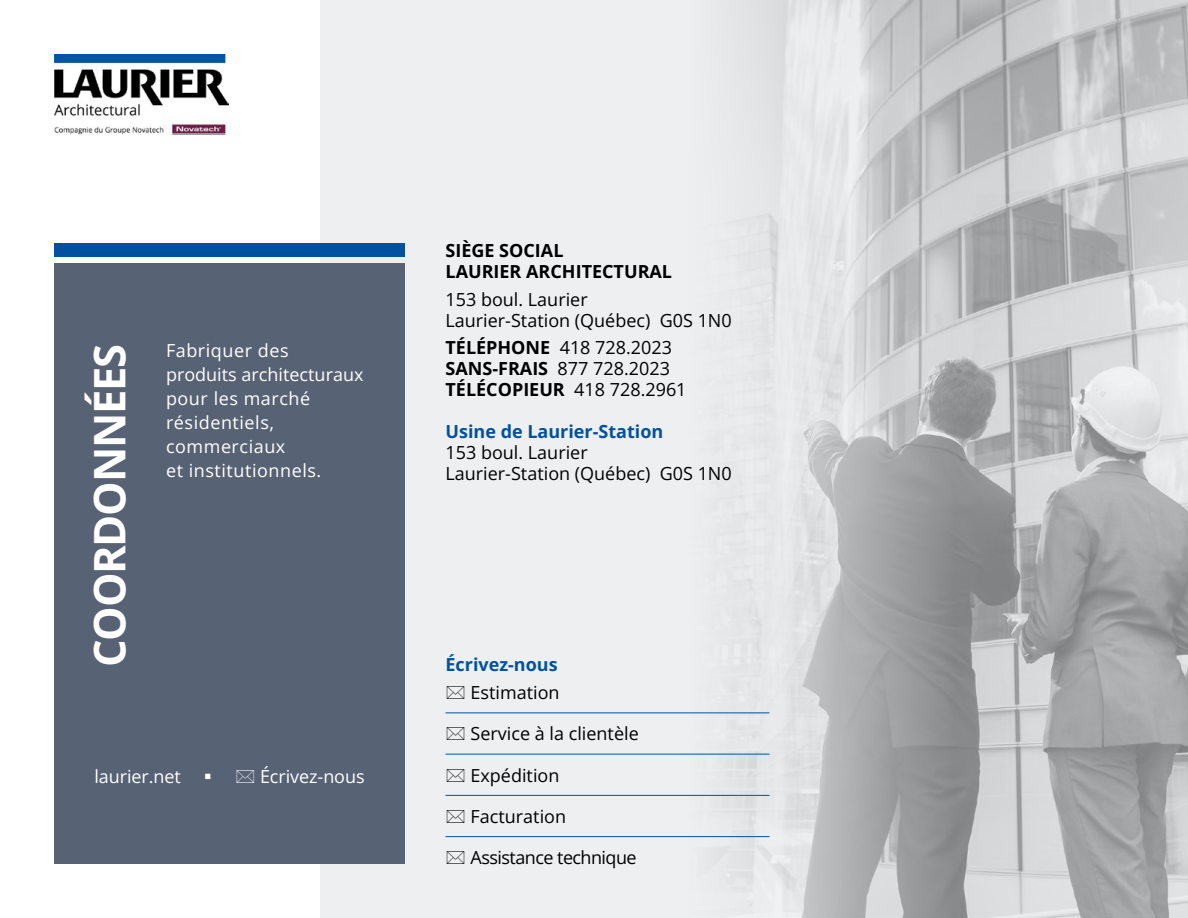
<style>
.page{position:relative;width:1188px;height:918px;background:#fff}
.page>*{position:absolute;margin:0;border:0;box-sizing:border-box;transform-origin:0 0}
.t1{font:700 43.5px "Open Sans";letter-spacing:-.03em;color:#fff}
.t2{font:18px/21px "Open Sans";color:#000}
.t3{font:18px/24px "Open Sans";letter-spacing:.03em;color:#fff}
.t4{font:700 18px "Open Sans";color:#0052a0}
.t5{font:700 18px/21px "Open Sans";color:#000}
.t6{font:18px "Open Sans";letter-spacing:-.005em;color:#fff}
.t7{font:18px "Open Sans";letter-spacing:-.03em;color:#000}
.t8{font:18px "Wingdings";color:#fff}
.s1{font-weight:700}
</style>
<div class="page">
<img style="left:321px;top:0;width:867px;height:918px">
<div style="left:54px;top:263px;width:351px;height:601px;background:#576274"></div>
<div style="left:54px;top:243px;width:351px;height:13px;background:#0052a0"></div>
<img style="left:54px;top:54px;width:174px;height:81px">
<hr style="left:446px;top:712px;width:324px;height:1px;background:#0052a0">
<hr style="left:446px;top:754px;width:324px;height:1px;background:#0052a0">
<hr style="left:446px;top:795px;width:324px;height:1px;background:#0052a0">
<hr style="left:446px;top:836px;width:324px;height:1px;background:#0052a0">
<svg style="left:447px;top:686px;width:17px;height:13px"></svg>
<svg style="left:447px;top:727px;width:17px;height:13px"></svg>
<svg style="left:447px;top:768px;width:17px;height:14px"></svg>
<svg style="left:447px;top:810px;width:17px;height:13px"></svg>
<svg style="left:447px;top:851px;width:17px;height:13px"></svg>
<h1 class="t1" style="left:80px;top:667px;width:324px;rotate:-90deg">COORDONNÉES</h1>
<p class="t3" style="left:166px;top:338px;width:199px">Fabriquer des produits architecturaux pour les marché résidentiels, commerciaux<br>et institutionnels.</p>
<p class="t6" style="left:94px;top:764px;width:88px">laurier.net</p>
<p class="t8" style="left:204px;top:767px;width:10px">▪</p>
<p class="t6" style="left:260px;top:764px;width:106px">Écrivez-nous</p>
<p class="t5" style="left:446px;top:239px;width:228px">SIÈGE SOCIAL<br>LAURIER ARCHITECTURAL</p>
<p class="t2" style="left:446px;top:288px;width:288px">153 boul. Laurier<br>Laurier-Station (Québec) G0S 1N0</p>
<p class="t2" style="left:446px;top:337px;width:243px"><span class="s1">TÉLÉPHONE</span> 418 728.2023<br><span class="s1">SANS-FRAIS</span> 877 728.2023<br><span class="s1">TÉLÉCOPIEUR</span> 418 728.2961</p>
<p class="t4" style="left:446px;top:419px;width:219px">Usine de Laurier-Station</p>
<p class="t2" style="left:446px;top:441px;width:288px">153 boul. Laurier<br>Laurier-Station (Québec) G0S 1N0</p>
<p class="t4" style="left:446px;top:652px;width:114px">Écrivez-nous</p>
<p class="t2" style="left:471px;top:682px;width:91px">Estimation</p>
<p class="t2" style="left:471px;top:723px;width:170px">Service à la clientèle</p>
<p class="t2" style="left:471px;top:764px;width:90px">Expédition</p>
<p class="t2" style="left:471px;top:805px;width:97px">Facturation</p>
<p class="t7" style="left:471px;top:845px;width:168px">Assistance technique</p>
</div>
